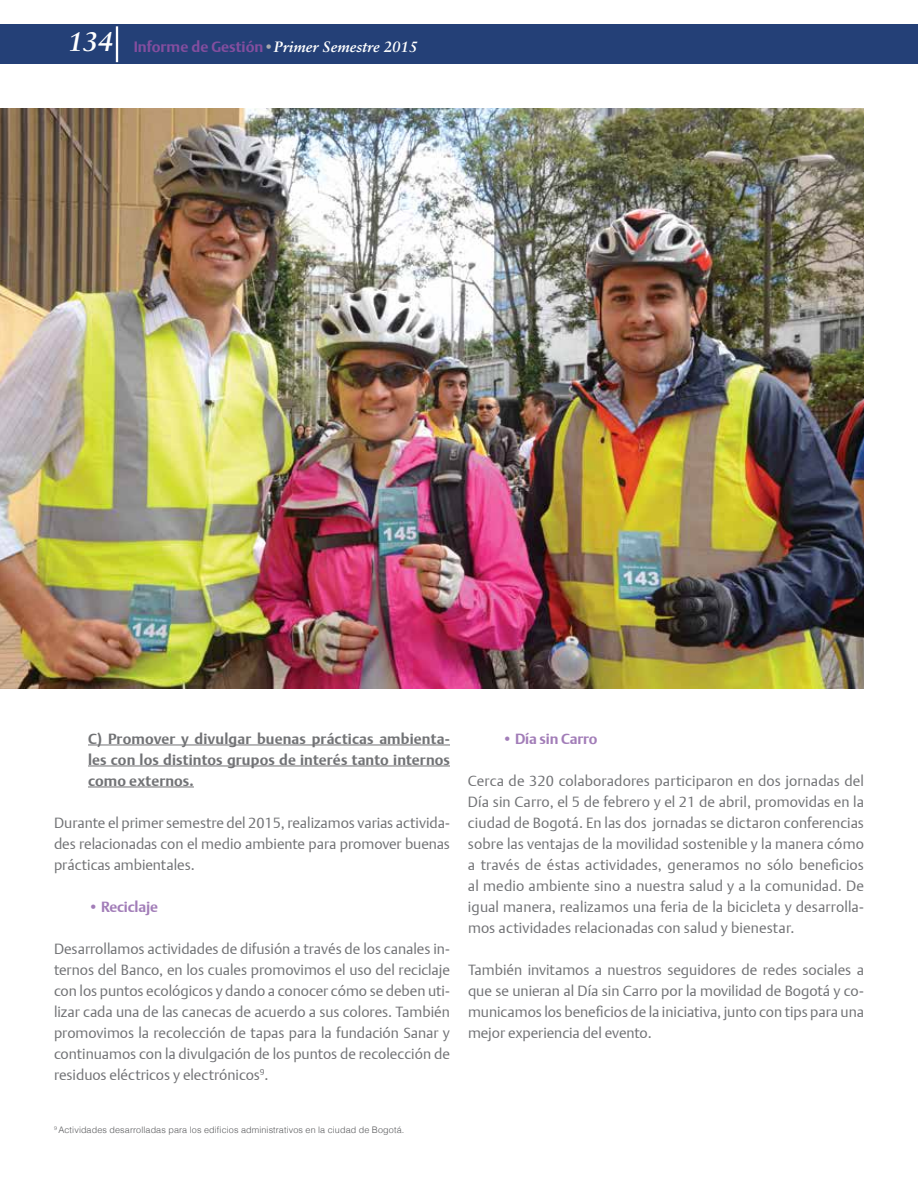
<style>
.page{position:relative;width:918px;height:1188px;background:#fff}
.page>*{position:absolute;margin:0;border:0;box-sizing:border-box;transform-origin:0 0}
.t1{font:italic 700 15px "Sabon LT Std";color:#fff}
.t2{font:14.7px/21px "DTL Argo T Light";color:#717275;text-align:justify}
.t3{font:700 14.7px/21px "DTL Argo T";letter-spacing:.01em;color:#717275;text-align:justify}
.t4{font:700 14.7px "DTL Argo T";letter-spacing:-.01em;color:#a27db8}
.t5{font:300 9px "Helvetica";letter-spacing:.015em;color:#58595b}
.s1{font-size:27px}
.s2{font-family:"DTL Argo T";font-style:normal;color:#844e9f}
.s3{font-family:"DTL Argo T";font-style:normal;color:#a7a9ac}
</style>
<div class="page">
<div style="left:0;top:24px;width:918px;height:39px;background:#244077"></div>
<hr style="left:116px;top:26px;width:2px;height:36px;background:#fff">
<hr style="left:88px;top:745px;width:362px;height:1px;background:#717275">
<hr style="left:88px;top:766px;width:362px;height:1px;background:#717275">
<hr style="left:88px;top:787px;width:106px;height:1px;background:#717275">
<img style="left:0;top:108px;width:864px;height:580px">
<p class="t1" style="left:68px;top:38px;width:351px"><span class="s1">134</span> <span class="s2">Informe de Gestión</span><span class="s3">•</span>Primer Semestre 2015</p>
<p class="t3" style="left:88px;top:728px;width:364px">C) Promover y divulgar buenas prácticas ambienta&shy;les con los distintos grupos de interés tanto internos como externos.</p>
<p class="t2" style="left:54px;top:812px;width:398px">Durante el primer semestre del 2015, realizamos varias activida&shy;des relacionadas con el medio ambiente para promover buenas prácticas ambientales.</p>
<p class="t4" style="left:88px;top:898px;width:71px">• Reciclaje</p>
<p class="t2" style="left:54px;top:938px;width:398px">Desarrollamos actividades de difusión a través de los canales in&shy;ternos del Banco, en los cuales promovimos el uso del reciclaje con los puntos ecológicos y dando a conocer cómo se deben uti&shy;lizar cada una de las canecas de acuerdo a sus colores. También promovimos la recolección de tapas para la fundación Sanar y continuamos con la divulgación de los puntos de recolección de residuos eléctricos y electrónicos<sup>9</sup>.</p>
<p class="t5" style="left:54px;top:1124px;width:352px"><sup>9</sup> Actividades desarrolladas para los edificios administrativos en la ciudad de Bogotá.</p>
<p class="t4" style="left:502px;top:730px;width:97px">• Día sin Carro</p>
<p class="t2" style="left:468px;top:770px;width:398px">Cerca de 320 colaboradores participaron en dos jornadas del Día sin Carro, el 5 de febrero y el 21 de abril, promovidas en la ciudad de Bogotá. En las dos jornadas se dictaron conferencias sobre las ventajas de la movilidad sostenible y la manera cómo a través de éstas actividades, generamos no sólo beneficios al medio ambiente sino a nuestra salud y a la comunidad. De igual manera, realizamos una feria de la bicicleta y desarrolla&shy;mos actividades relacionadas con salud y bienestar.</p>
<p class="t2" style="left:468px;top:959px;width:398px">También invitamos a nuestros seguidores de redes sociales a que se unieran al Día sin Carro por la movilidad de Bogotá y co&shy;municamos los beneficios de la iniciativa, junto con tips para una mejor experiencia del evento.</p>
</div>
